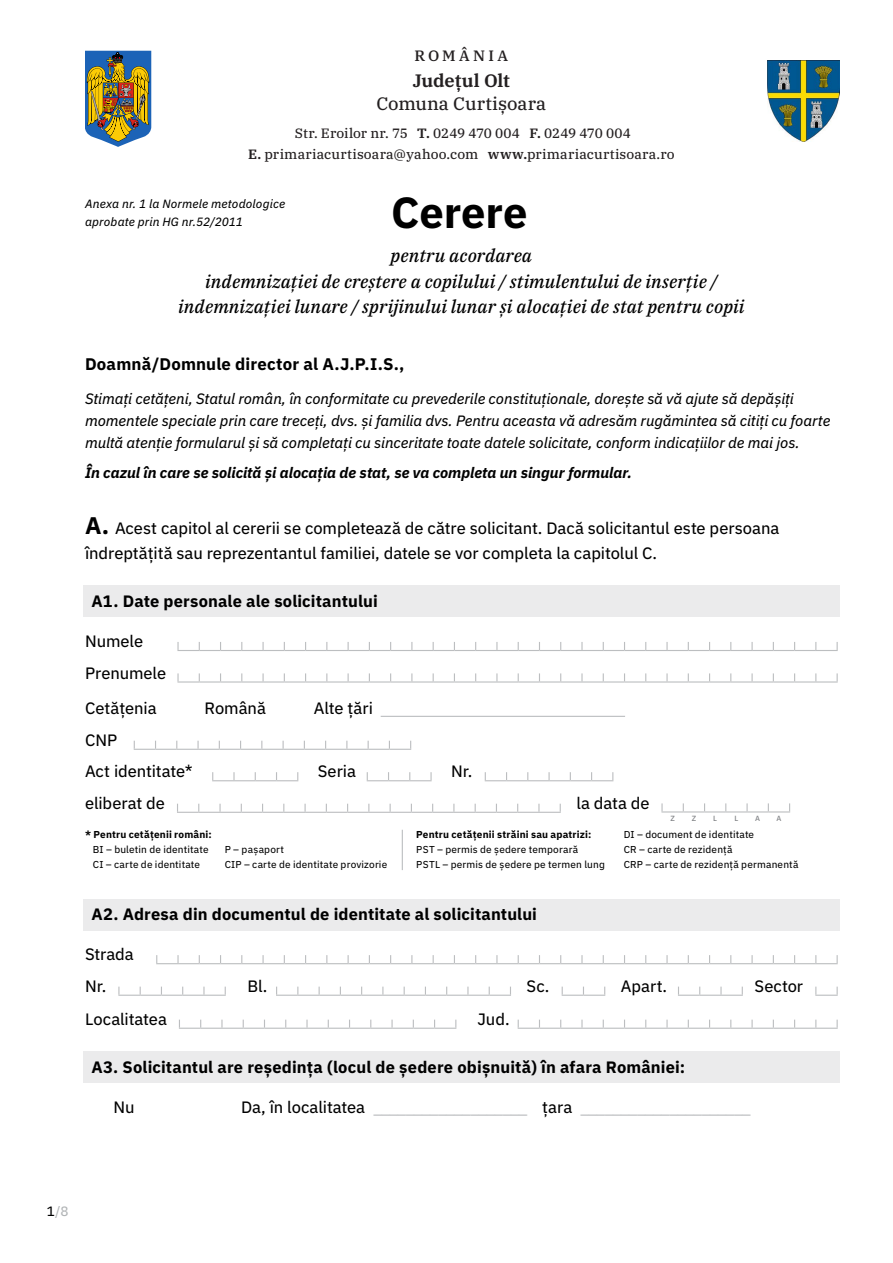
<style>
.page{position:relative;width:893px;height:1263px;background:#fff}
.page>*{position:absolute;margin:0;border:0;box-sizing:border-box;transform-origin:0 0}
.titlu_mare_space_top{font:700 43.5px "IBM Plex Sans";color:#000}
.subtitlu_mediu_sub_t{font:italic 18px/25.5px "IBM Plex Serif Text";color:#000;text-align:center}
.t1{font:18px "IBM Plex Serif Text";color:#231f20}
.t2{font:600 18px "IBM Plex Serif";letter-spacing:-.01em;color:#231f20}
.subtitlu_nivel_3_far{font:700 16.8px "IBM Plex Sans";letter-spacing:.01em;color:#000}
.text_normal_spatiere{font:16.5px/25.5px "IBM Plex Sans Text";letter-spacing:-.005em;color:#000}
.subtitlu_nivel_3_sec{font:700 16.5px "IBM Plex Sans";letter-spacing:.01em;color:#000}
.text_normal_fara_lin{font:16.5px/31.5px "IBM Plex Sans Text";letter-spacing:-.005em;color:#000}
.text_normal_fara_lin-2{font:16.5px "IBM Plex Sans";color:#bcbec0}
.text_normal{font:16.5px/31.5px "IBM Plex Sans Text";letter-spacing:-.005em;color:#000}
.text_explicativ{font:italic 15px/21.8px "IBM Plex Sans Text";letter-spacing:-.005em;color:#000}
.text_explicativ-2{font:italic 700 15px "IBM Plex Sans";color:#000}
.t3{font:500 15px "IBM Plex Serif";letter-spacing:.22em;color:#231f20}
.t4{font:13.5px/20.2px "IBM Plex Serif Text";letter-spacing:.015em;color:#231f20;text-align:center}
.t5{font:13.5px "IBM Plex Sans Text";color:#b1b4b6}
.text_normal_small_it{font:italic 12px/18px "IBM Plex Sans Text";letter-spacing:.01em;color:#000}
.text_normal_small{font:10.05px/15px "IBM Plex Sans Text";letter-spacing:.015em;color:#000}
.text_normal_small-2{font:700 10.05px "IBM Plex Sans";letter-spacing:.015em;color:#000}
.text_normal-2{font:500 7.5px "IBM Plex Sans";color:#808285}
.s1{font-family:"IBM Plex Serif";font-weight:600}
.s2{font-family:"IBM Plex Sans";font-weight:700;font-size:24px}
.s3{font-family:"IBM Plex Sans Text";color:#000}
.s4{color:#000}
</style>
<div class="page">
<div style="left:83px;top:586px;width:757px;height:31px;background:#ebebec"></div>
<hr style="left:381px;top:716px;width:244px;height:1px;background:#bcbec0">
<div style="left:83px;top:899px;width:757px;height:31px;background:#ebebec"></div>
<div style="left:83px;top:1051px;width:757px;height:32px;background:#ebebec"></div>
<svg style="left:177px;top:642px;width:661px;height:9px"></svg>
<svg style="left:177px;top:673px;width:661px;height:9px"></svg>
<svg style="left:134px;top:741px;width:277px;height:9px"></svg>
<svg style="left:212px;top:772px;width:86px;height:9px"></svg>
<svg style="left:367px;top:772px;width:65px;height:9px"></svg>
<svg style="left:485px;top:772px;width:128px;height:9px"></svg>
<svg style="left:177px;top:804px;width:384px;height:9px"></svg>
<svg style="left:661px;top:803px;width:129px;height:9px"></svg>
<hr style="left:402px;top:830px;width:1px;height:40px;background:#bcbec0">
<svg style="left:156px;top:955px;width:682px;height:9px"></svg>
<svg style="left:118px;top:987px;width:108px;height:9px"></svg>
<svg style="left:276px;top:987px;width:235px;height:9px"></svg>
<svg style="left:562px;top:987px;width:43px;height:9px"></svg>
<svg style="left:678px;top:987px;width:65px;height:9px"></svg>
<svg style="left:815px;top:987px;width:23px;height:9px"></svg>
<svg style="left:179px;top:1020px;width:277px;height:9px"></svg>
<svg style="left:518px;top:1020px;width:320px;height:9px"></svg>
<img style="left:85px;top:51px;width:66px;height:96px">
<img style="left:767px;top:61px;width:72px;height:80px">
<p class="t3" style="left:415px;top:44px;width:95px">ROMÂNIA</p>
<p class="t2" style="left:413px;top:66px;width:99px">Județul Olt</p>
<p class="t1" style="left:376px;top:89px;width:171px">Comuna Curtișoara</p>
<p class="t4" style="left:248px;top:122px;width:428px">Str. Eroilor nr. 75 <span class="s1">T.</span> 0249 470 004 <span class="s1">F.</span> 0249 470 004<br><span class="s1">E.</span> primariacurtisoara@yahoo.com <span class="s1">www.</span>primariacurtisoara.ro</p>
<p class="titlu_mare_space_top" style="left:391px;top:178px;width:138px">Cerere</p>
<p class="subtitlu_mediu_sub_t" style="left:178px;top:242px;width:568px">pentru acordarea<br>indemnizației de creștere a copilului / stimulentului de inserție / indemnizației lunare / sprijinului lunar și alocației de stat pentru copii</p>
<p class="subtitlu_nivel_3_far" style="left:85px;top:351px;width:321px">Doamnă/Domnule director al A.J.P.I.S.,</p>
<p class="text_explicativ" style="left:85px;top:387px;width:747px">Stimați cetățeni, Statul român, în conformitate cu prevederile constituționale, dorește să vă ajute să depășiți momentele speciale prin care treceți, dvs. și familia dvs. Pentru aceasta vă adresăm rugămintea să citiți cu foarte multă atenție formularul și să completați cu sinceritate toate datele solicitate, conform indicațiilor de mai jos.</p>
<p class="text_explicativ-2" style="left:85px;top:461px;width:548px">În cazul în care se solicită și alocația de stat, se va completa un singur formular.</p>
<p class="text_normal_spatiere" style="left:85px;top:513px;width:696px"><span class="s2">A.</span> Acest capitol al cererii se completează de către solicitant. Dacă solicitantul este persoana îndreptățită sau reprezentantul familiei, datele se vor completa la capitolul C.</p>
<p class="subtitlu_nivel_3_sec" style="left:91px;top:588px;width:288px">A1. Date personale ale solicitantului</p>
<p class="text_normal" style="left:85px;top:624px;width:83px">Numele<br>Prenumele</p>
<p class="text_normal" style="left:85px;top:691px;width:73px">Cetățenia</p>
<p class="text_normal" style="left:205px;top:691px;width:63px">Română</p>
<p class="text_normal" style="left:314px;top:691px;width:60px">Alte țări</p>
<p class="text_normal_fara_lin" style="left:85px;top:723px;width:34px">CNP</p>
<p class="text_normal_fara_lin" style="left:85px;top:754px;width:109px">Act identitate*</p>
<p class="text_normal_fara_lin" style="left:318px;top:754px;width:40px">Seria</p>
<p class="text_normal_fara_lin" style="left:451px;top:754px;width:23px">Nr.</p>
<p class="text_normal_fara_lin" style="left:85px;top:786px;width:81px">eliberat de</p>
<p class="text_normal_fara_lin" style="left:576px;top:786px;width:75px">la data de</p>
<p class="text_normal-2" style="left:670px;top:813px;width:6px">Z</p>
<p class="text_normal-2" style="left:692px;top:813px;width:6px">Z</p>
<p class="text_normal-2" style="left:713px;top:813px;width:5px">L</p>
<p class="text_normal-2" style="left:734px;top:813px;width:5px">L</p>
<p class="text_normal-2" style="left:755px;top:813px;width:6px">A</p>
<p class="text_normal-2" style="left:776px;top:813px;width:6px">A</p>
<p class="text_normal_small-2" style="left:416px;top:826px;width:177px">Pentru cetățenii străini sau apatrizi:</p>
<p class="text_normal_small" style="left:416px;top:841px;width:164px">PST – permis de ședere temporară</p>
<p class="text_normal_small" style="left:416px;top:856px;width:190px">PSTL – permis de ședere pe termen lung</p>
<p class="text_normal_small_it" style="left:85px;top:194px;width:202px">Anexa nr. 1 la Normele metodologice aprobate prin HG nr.52/2011</p>
<p class="text_normal_small-2" style="left:85px;top:826px;width:128px">* Pentru cetățenii români:</p>
<p class="text_normal_small" style="left:93px;top:841px;width:117px">BI – buletin de identitate</p>
<p class="text_normal_small" style="left:93px;top:856px;width:109px">CI – carte de identitate</p>
<p class="text_normal_small" style="left:624px;top:826px;width:132px">DI – document de identitate</p>
<p class="text_normal_small" style="left:624px;top:841px;width:110px">CR – carte de rezidență</p>
<p class="text_normal_small" style="left:624px;top:856px;width:176px">CRP – carte de rezidență permanentă</p>
<p class="text_normal_small" style="left:225px;top:841px;width:164px">P – pașaport<br>CIP – carte de identitate provizorie</p>
<p class="subtitlu_nivel_3_sec" style="left:91px;top:901px;width:447px">A2. Adresa din documentul de identitate al solicitantului</p>
<p class="text_normal_fara_lin" style="left:85px;top:937px;width:50px">Strada<br>Nr.</p>
<p class="text_normal_fara_lin" style="left:247px;top:969px;width:22px">Bl.</p>
<p class="text_normal_fara_lin" style="left:527px;top:969px;width:24px">Sc.</p>
<p class="text_normal_fara_lin" style="left:621px;top:969px;width:48px">Apart.</p>
<p class="text_normal_fara_lin" style="left:754px;top:969px;width:50px">Sector</p>
<p class="text_normal_fara_lin" style="left:85px;top:1002px;width:83px">Localitatea</p>
<p class="text_normal_fara_lin" style="left:477px;top:1002px;width:34px">Jud.</p>
<p class="subtitlu_nivel_3_sec" style="left:91px;top:1054px;width:595px">A3. Solicitantul are reședința (locul de ședere obișnuită) în afara României:</p>
<p class="text_normal_fara_lin" style="left:114px;top:1090px;width:23px">Nu</p>
<p class="text_normal_fara_lin-2" style="left:241px;top:1094px;width:512px"><span class="s3">Da, în localitatea</span> ___________________ <span class="s3">țara</span> _____________________</p>
<p class="t5" style="left:47px;top:1200px;width:23px"><span class="s4">1</span>/8</p>
</div>
